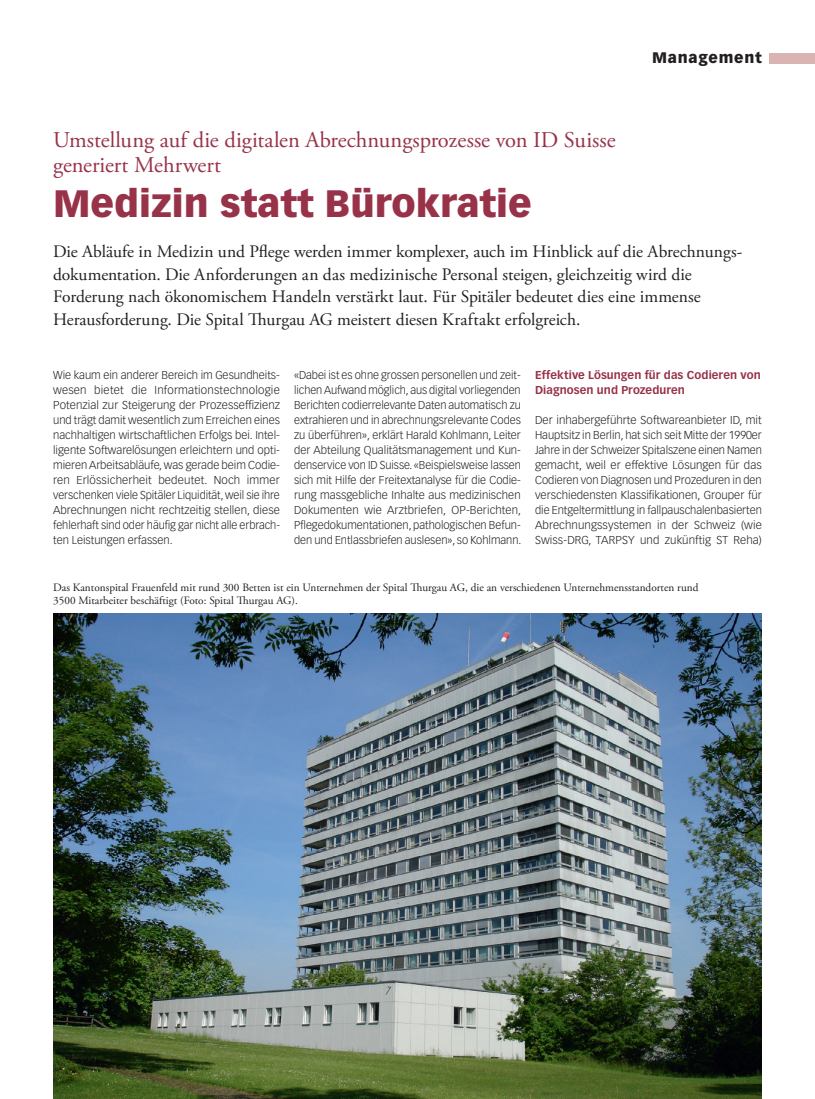
<style>
.page{position:relative;width:815px;height:1099px;background:#fff}
.page>*{position:absolute;margin:0;border:0;box-sizing:border-box;transform-origin:0 0}
.t1{font:900 37.5px "Vectora LT Std";color:#983249}
.t2{font:22.5px/25px "Adobe Garamond Pro";color:#983249}
.t3{font:17.5px/22.5px "Adobe Garamond Pro";color:#231f20}
.t4{font:900 15px "Vectora LT Std";letter-spacing:.05em;color:#231f20}
.t5{font:300 11.25px/15px "Vectora LT Std";color:#231f20;text-align:justify}
.t6{font:11.25px/13.5px "Adobe Garamond Pro";color:#231f20}
.t7{font:700 11.25px/15px "Vectora LT Std";letter-spacing:.005em;color:#983249}
</style>
<div class="page">
<div style="left:770px;top:53px;width:45px;height:10px;background:#d9b4b3"></div>
<img style="left:53px;top:613px;width:709px;height:485px">
<h3 class="t4" style="left:652px;top:49px;width:111px">Management</h3>
<h2 class="t2" style="left:53px;top:128px;width:564px">Umstellung auf die digitalen Abrechnungsprozesse von ID Suisse generiert Mehrwert</h2>
<h1 class="t1" style="left:53px;top:180px;width:480px">Medizin statt Bü rokratie</h1>
<p class="t3" style="left:53px;top:241px;width:691px">Die Abläufe in Medizin und Pflege werden immer komplexer, auch im Hinblick auf die Abrechnungs&shy;dokumentation. Die Anforderungen an das medizinische Personal steigen, gleichzeitig wird die Forderung nach ökonomischem Handeln verstärkt laut. Fü r Spitäler bedeutet dies eine immense Herausforderung. Die Spital Thurgau AG meistert diesen Kraftakt erfolgreich.</p>
<p class="t5" style="left:53px;top:368px;width:228px">Wie kaum ein anderer Bereich im Gesundheits&shy;wesen bietet die Informationstechnologie Potenzial zur Steigerung der Prozesseffizienz und trägt damit wesentlich zum Erreichen eines nachhaltigen wirtschaftlichen Erfolgs bei. Intel&shy;ligente Softwarelösungen erleichtern und opti&shy;mieren Arbeitsabläufe, was gerade beim Codie&shy;ren Erlössicherheit bedeutet. Noch immer verschenken viele Spitäler Liquidität, weil sie ihre Abrechnungen nicht rechtzeitig stellen, diese fehlerhaft sind oder häufig gar nicht alle erbrach&shy;ten Leistungen erfassen.</p>
<p class="t5" style="left:294px;top:368px;width:229px">«Dabei ist es ohne grossen personellen und zeit&shy;lichen Aufwand möglich, aus digital vorliegenden Berichten codierrelevante Daten automatisch zu extrahieren und in abrechnungsrelevante Codes zu ü berfü hren», erklärt Harald Kohlmann, Leiter der Abteilung Qualitätsmanagement und Kun&shy;denservice von ID Suisse. «Beispielsweise lassen sich mit Hilfe der Freitextanalyse fü r die Codie&shy;rung massgebliche Inhalte aus medizinischen Dokumenten wie Arztbriefen, OP-Berichten, Pflegedokumentationen, pathologischen Befun&shy;den und Entlassbriefen auslesen», so Kohlmann.</p>
<p class="t7" style="left:535px;top:368px;width:227px">Effektive Lösungen für das Codieren von<br>Diagnosen und Prozeduren</p>
<p class="t5" style="left:535px;top:413px;width:228px">Der inhabergefü hrte Softwareanbieter ID, mit Hauptsitz in Berlin, hat sich seit Mitte der 1990er Jahre in der Schweizer Spitalszene einen Namen gemacht, weil er effektive Lösungen fü r das Codieren von Diagnosen und Prozeduren in den verschiedensten Klassifikationen, Grouper fü r die Entgeltermittlung in fallpauschalenbasierten Abrechnungssystemen in der Schweiz (wie Swiss-DRG, TARPSY und zukü nftig ST Reha)</p>
<p class="t6" style="left:53px;top:581px;width:647px">Das Kantonspital Frauenfeld mit rund 300 Betten ist ein Unternehmen der Spital Thurgau AG, die an verschiedenen Unternehmensstandorten rund<br>3500 Mitarbeiter beschäftigt (Foto: Spital Thurgau AG).</p>
</div>
